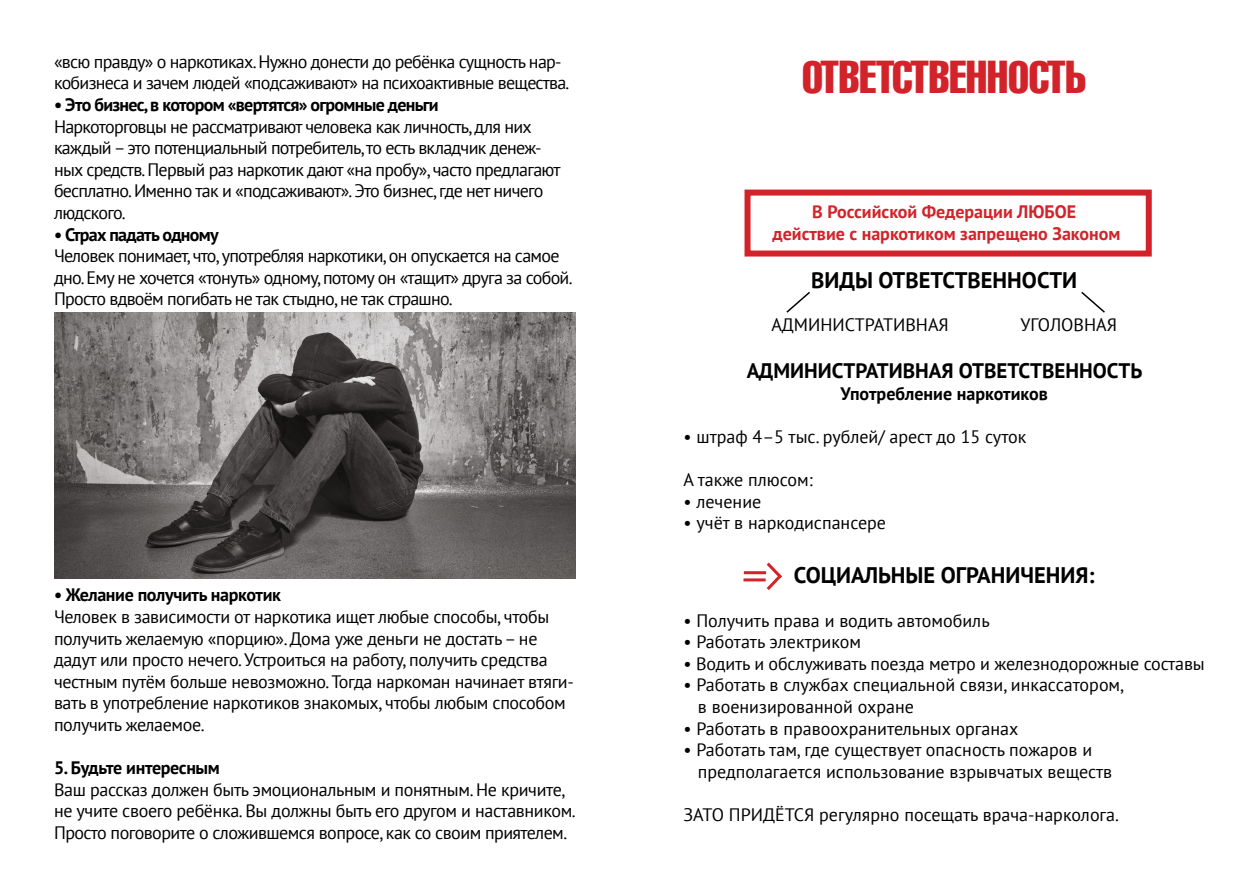
<style>
.page{position:relative;width:1259px;height:893px;background:#fff}
.page>*{position:absolute;margin:0;border:0;box-sizing:border-box;transform-origin:0 0}
.t1{font:45px "A1012 Helvetika Co Mpress";color:#d2232a}
.t2{font:700 22.5px "PT Sans";color:#000}
.t3{font:700 21px "PT Sans";color:#000}
.t4{font:18px/21.6px "PT Sans";letter-spacing:-.04em;color:#000}
.t5{font:18px/21.6px "PT Sans";letter-spacing:-.02em;color:#000}
.t6{font:18px/21.6px "PT Sans";color:#000}
.t7{font:700 18px "PT Sans";letter-spacing:-.035em;color:#000}
.t8{font:700 18px/21.6px "PT Sans";color:#d2232a;text-align:center}
.t9{font:700 18px "PT Sans";color:#000}
</style>
<div class="page">
<div style="left:744px;top:190px;width:407px;height:67px;border:6px solid #d2232a"></div>
<svg style="left:786px;top:292px;width:24px;height:21px"></svg>
<svg style="left:1081px;top:291px;width:24px;height:22px"></svg>
<hr style="left:744px;top:571px;width:22px;height:3px;background:#d2232a">
<hr style="left:743px;top:578px;width:22px;height:3px;background:#d2232a">
<svg style="left:763px;top:562px;width:19px;height:28px"></svg>
<img style="left:54px;top:313px;width:521px;height:265px">
<p class="t4" style="left:54px;top:50px;width:517px">«всю правду» о наркотиках. Нужно донести до ребёнка сущность нар&shy;кобизнеса и зачем людей «подсаживают» на психоактивные вещества.</p>
<p class="t7" style="left:54px;top:93px;width:386px">• Это бизнес, в котором «вертятся» огромные деньги</p>
<p class="t4" style="left:54px;top:115px;width:508px">Наркоторговцы не рассматривают человека как личность, для них каждый – это потенциальный потребитель, то есть вкладчик денеж&shy;ных средств. Первый раз наркотик дают «на пробу», часто предлагают бесплатно. Именно так и «подсаживают». Это бизнес, где нет ничего людского.</p>
<p class="t7" style="left:54px;top:222px;width:166px">• Страх падать одному</p>
<p class="t4" style="left:54px;top:245px;width:520px">Человек понимает, что, употребляя наркотики, он опускается на самое дно. Ему не хочется «тонуть» одному, потому он «тащит» друга за собой.<br>Просто вдвоём погибать не так стыдно, не так страшно.</p>
<p class="t7" style="left:54px;top:583px;width:228px">• Желание получить наркотик</p>
<p class="t5" style="left:54px;top:605px;width:521px">Человек в зависимости от наркотика ищет любые способы, чтобы получить желаемую «порцию». Дома уже деньги не достать – не дадут или просто нечего. Устроиться на работу, получить средства честным путём больше невозможно. Тогда наркоман начинает втяги&shy;вать в употребление наркотиков знакомых, чтобы любым способом получить желаемое.</p>
<p class="t7" style="left:54px;top:756px;width:167px">5. Будьте интересным</p>
<p class="t5" style="left:54px;top:778px;width:523px">Ваш рассказ должен быть эмоциональным и понятным. Не кричите, не учите своего ребёнка. Вы должны быть его другом и наставником.<br>Просто поговорите о сложившемся вопросе, как со своим приятелем.</p>
<h1 class="t1" style="left:802px;top:53px;width:286px">ОТВЕТСТВЕННОСТЬ</h1>
<p class="t8" style="left:772px;top:200px;width:349px">В Российской Федерации ЛЮБОЕ<br>действие с наркотиком запрещено Законом</p>
<p class="t2" style="left:811px;top:265px;width:267px">ВИДЫ ОТВЕТСТВЕННОСТИ</p>
<p class="t6" style="left:771px;top:314px;width:179px">АДМИНИСТРАТИВНАЯ</p>
<p class="t6" style="left:1020px;top:314px;width:98px">УГОЛОВНАЯ</p>
<p class="t3" style="left:747px;top:357px;width:397px">АДМИНИСТРАТИВНАЯ ОТВЕТСТВЕННОСТЬ</p>
<p class="t9" style="left:840px;top:382px;width:209px">Употребление наркотиков</p>
<p class="t6" style="left:683px;top:425px;width:344px">• штраф 4–5 тыс. рублей/ арест до 15 суток</p>
<p class="t6" style="left:683px;top:469px;width:131px">А также плюсом:</p>
<p class="t6" style="left:683px;top:490px;width:79px">• лечение</p>
<p class="t6" style="left:683px;top:512px;width:204px">• учёт в наркодиспансере</p>
<p class="t2" style="left:794px;top:561px;width:302px">СОЦИАЛЬНЫЕ ОГРАНИЧЕНИЯ:</p>
<p class="t6" style="left:683px;top:609px;width:308px">• Получить права и водить автомобиль</p>
<p class="t6" style="left:683px;top:631px;width:179px">• Работать электриком</p>
<p class="t5" style="left:683px;top:652px;width:523px">• Водить и обслуживать поезда метро и железнодорожные составы</p>
<p class="t6" style="left:698px;top:674px;width:428px;text-indent:-14px">• Работать в службах специальной связи, инкассатором, в военизированной охране</p>
<p class="t6" style="left:683px;top:717px;width:336px">• Работать в правоохранительных органах</p>
<p class="t6" style="left:698px;top:739px;width:416px;text-indent:-14px">• Работать там, где существует опасность пожаров и предполагается использование взрывчатых веществ</p>
<p class="t6" style="left:683px;top:803px;width:437px">ЗАТО ПРИДЁТСЯ регулярно посещать врача-нарколога.</p>
</div>
